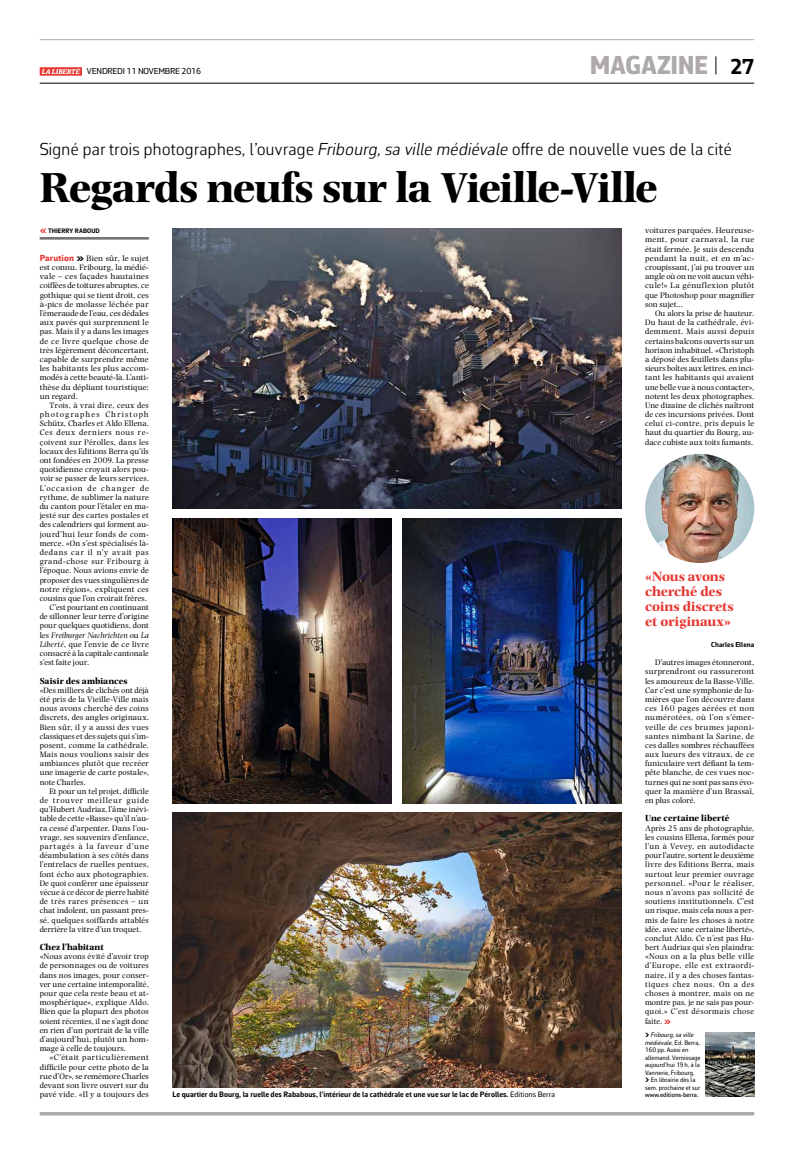
<style>
.page{position:relative;width:794px;height:1166px;background:#fff}
.page>*{position:absolute;margin:0;border:0;box-sizing:border-box;transform-origin:0 0}
.t1{font:700 43.75px "Photina MT Std";letter-spacing:-.035em;color:#000}
.t2{font:800 26.25px "Corbeau Pro";letter-spacing:-.015em;color:#adaaa9}
.t3{font:300 17.5px "Corbeau Pro";letter-spacing:-.01em;color:#000}
.t4{font:700 14px/14.9px "Photina MT Std";letter-spacing:-.01em;color:#e63a33}
.t5{font:700 9.19px "Photina MT Std";color:#000}
.t6{font:800 8.84px "Corbeau Pro";letter-spacing:.015em;color:#e63a33;scale:1.04 1}
.t7{font:8.75px "Corbeau Pro";letter-spacing:-.02em;color:#000}
.t8{font:8.31px/9.2px "Photina MT Std";letter-spacing:.015em;color:#000;text-align:justify}
.t9{font:8.31px/9.2px "Photina MT Std";letter-spacing:.015em;color:#000;text-align:justify;scale:1.04 1}
.t10{font:8.31px "Photina MT Std";letter-spacing:.035em;color:#000}
.t11{font:italic 8.31px "Photina MT Std";letter-spacing:.005em;color:#000}
.t12{font:8.31px "Photina MT Std";letter-spacing:.055em;color:#000}
.t13{font:8.31px "Photina MT Std";letter-spacing:.065em;color:#000}
.t14{font:8.31px "Photina MT Std";letter-spacing:.07em;color:#000}
.t15{font:8.31px "Photina MT Std";letter-spacing:.12em;color:#000}
.t16{font:8.31px "Photina MT Std";letter-spacing:.095em;color:#000}
.t17{font:700 7.88px "Corbeau Pro";letter-spacing:.005em;color:#000}
.t18{font:700 7.17px "Corbeau Pro";letter-spacing:.01em;color:#000}
.t19{font:6.56px "Corbeau Pro";letter-spacing:-.005em;color:#000}
.t20{font:italic 6.56px "Corbeau Pro";letter-spacing:-.005em;color:#000}
.t21{font:500 6.56px "Corbeau Pro";letter-spacing:-.005em;color:#000}
.t22{font:700 6.56px "Corbeau Pro";letter-spacing:.005em;color:#000}
.s1{font-weight:700;font-size:21.88px;color:#000}
.s2{font-style:italic}
.s3{font-style:normal}
.s4{font-weight:400}
</style>
<div class="page">
<svg style="left:40px;top:67px;width:42px;height:9px"></svg>
<hr style="left:40px;top:1112px;width:714px;height:3px;background:#adaaa9">
<hr style="left:40px;top:40px;width:714px;height:1px;background:#adaaa9">
<hr style="left:40px;top:83px;width:714px;height:1px;background:#000">
<svg style="left:715px;top:56px;width:1px;height:18px"></svg>
<hr style="left:40px;top:237px;width:109px;height:3px;background:#787370">
<img style="left:172px;top:812px;width:449px;height:276px">
<img style="left:172px;top:229px;width:449px;height:280px">
<img style="left:172px;top:518px;width:219px;height:285px">
<img style="left:403px;top:518px;width:218px;height:285px">
<img style="left:645px;top:454px;width:109px;height:109px;border-radius:55px">
<img style="left:705px;top:1033px;width:49px;height:64px">
<p class="t7" style="left:87px;top:66px;width:116px">VENDREDI 11 NOVEMBRE 2016</p>
<h2 class="t2" style="left:590px;top:48px;width:166px">Magazine <span class="s1">27</span></h2>
<h3 class="t3" style="left:40px;top:137px;width:693px">Signé par trois photographes, l’ouvrage <span class="s2">Fribourg, sa ville médiévale</span> offre de nouvelle vues de la cité</h3>
<h1 class="t1" style="left:40px;top:162px;width:620px">Regards neufs sur la Vieille-Ville</h1>
<p class="t22" style="left:48px;top:227px;width:53px">THIERRY RABOUD</p>
<p class="t6" style="left:40px;top:252px;width:34px">Parution</p>
<p class="t8" style="left:645px;top:226px;width:111px">voitures parquées. Heureuse&shy;ment, pour carnaval, la rue était fermée. Je suis descendu pendant la nuit, et en m’ac&shy;croupissant, j’ai pu trouver un angle où on ne voit aucun véhi&shy;cule!» La génuflexion plutôt que Photoshop pour magnifier son sujet…</p>
<p class="t8" style="left:645px;top:309px;width:111px;text-indent:10px">Ou alors la prise de hauteur.<br>Du haut de la cathédrale, évi&shy;demment. Mais aussi depuis certains balcons ouverts sur un horizon inhabituel. «Christoph a déposé des feuillets dans plu&shy;sieurs boîtes aux lettres, en inci&shy;tant les habitants qui avaient une belle vue à nous contacter», notent les deux photographes.<br>Une dizaine de clichés naîtront de ces incursions privées. Dont celui ci-contre, pris depuis le haut du quartier du Bourg, au&shy;dace cubiste aux toits fumants.</p>
<p class="t9" style="left:40px;top:254px;width:106px;text-indent:47px">Bien sûr, le sujet est connu. Fribourg, la médié&shy;vale – ces façades hautaines coiffées de toitures abruptes, ce gothique qui se tient droit, ces à-pics de molasse léchée par l’émeraude de l’eau, ces dédales aux pavés qui surprennent le pas. Mais il y a dans les images de ce livre quelque chose de très légèrement déconcertant, capable de surprendre même les habitants les plus accom&shy;modés à cette beauté-là. L’anti&shy;thèse du dépliant touristique: un regard.</p>
<p class="t10" style="left:50px;top:400px;width:101px">Trois, à vrai dire, ceux des</p>
<p class="t15" style="left:40px;top:410px;width:111px">photographes Christoph</p>
<p class="t8" style="left:40px;top:419px;width:111px">Schütz, Charles et Aldo Ellena.</p>
<p class="t13" style="left:40px;top:428px;width:111px">Ces deux derniers nous re-</p>
<p class="t10" style="left:40px;top:437px;width:111px">çoivent sur Pérolles, dans les</p>
<p class="t8" style="left:40px;top:446px;width:111px">locaux des Editions Berra qu’ils</p>
<p class="t8" style="left:40px;top:456px;width:111px">ont fondées en 2009. La presse</p>
<p class="t8" style="left:40px;top:465px;width:111px">quotidienne croyait alors pou-</p>
<p class="t8" style="left:40px;top:474px;width:111px">voir se passer de leurs services.</p>
<p class="t16" style="left:40px;top:483px;width:111px">L’occasion de changer de</p>
<p class="t8" style="left:40px;top:492px;width:111px">rythme, de sublimer la nature</p>
<p class="t8" style="left:40px;top:502px;width:111px">du canton pour l’étaler en ma-</p>
<p class="t8" style="left:40px;top:511px;width:111px">jesté sur des cartes postales et</p>
<p class="t8" style="left:40px;top:520px;width:111px">des calendriers qui forment au-</p>
<p class="t10" style="left:40px;top:529px;width:111px">jourd’hui leur fonds de com-</p>
<p class="t8" style="left:40px;top:538px;width:111px">merce. «On s’est spécialisés là-</p>
<p class="t14" style="left:40px;top:547px;width:111px">dedans car il n’y avait pas</p>
<p class="t12" style="left:40px;top:557px;width:111px">grand-chose sur Fribourg à</p>
<p class="t8" style="left:40px;top:566px;width:111px">l’époque. Nous avions envie de</p>
<p class="t8" style="left:40px;top:575px;width:111px">proposer des vues singulières de</p>
<p class="t8" style="left:40px;top:584px;width:111px">notre région», expliquent ces</p>
<p class="t8" style="left:40px;top:593px;width:109px">cousins que l’on croirait frères.</p>
<p class="t8" style="left:50px;top:603px;width:101px">C’est pourtant en continuant</p>
<p class="t8" style="left:40px;top:612px;width:111px">de sillonner leur terre d’origine</p>
<p class="t8" style="left:40px;top:621px;width:111px">pour quelques quotidiens, dont</p>
<p class="t11" style="left:40px;top:630px;width:111px"><span class="s3">les</span> Freiburger Nachrichten <span class="s3">ou</span> La</p>
<p class="t8" style="left:40px;top:639px;width:111px"><span class="s2">Liberté,</span> que l’envie de ce livre</p>
<p class="t8" style="left:40px;top:649px;width:111px">consacré à la capitale cantonale</p>
<p class="t8" style="left:40px;top:658px;width:51px">s’est faite jour.</p>
<p class="t5" style="left:40px;top:675px;width:89px">Saisir des ambiances</p>
<p class="t8" style="left:40px;top:685px;width:111px">«Des milliers de clichés ont déjà été pris de la Vieille-Ville mais nous avons cherché des coins discrets, des angles originaux.<br>Bien sûr, il y a aussi des vues classiques et des sujets qui s’im&shy;posent, comme la cathédrale.<br>Mais nous voulions saisir des ambiances plutôt que recréer une imagerie de carte postale», note Charles.</p>
<p class="t8" style="left:40px;top:786px;width:111px;text-indent:10px">Et pour un tel projet, difficile de trouver meilleur guide qu’Hubert Audriaz, l’âme inévi&shy;table de cette «Basse» qu’il n’au&shy;ra cessé d’arpenter. Dans l’ou&shy;vrage, ses souvenirs d’enfance, partagés à la faveur d’une déambulation à ses côtés dans l’entrelacs de ruelles pentues, font écho aux photographies.<br>De quoi conférer une épaisseur vécue à ce décor de pierre habité de très rares présences – un chat indolent, un passant pres&shy;sé, quelques soiffards attablés derrière la vitre d’un troquet.</p>
<p class="t5" style="left:40px;top:942px;width:66px">Chez l’habitant</p>
<p class="t8" style="left:40px;top:952px;width:111px">«Nous avons évité d’avoir trop de personnages ou de voitures dans nos images, pour conser&shy;ver une certaine intemporalité, pour que cela reste beau et at&shy;mosphérique», explique Aldo.<br>Bien que la plupart des photos soient récentes, il ne s’agit donc en rien d’un portrait de la ville d’aujourd’hui, plutôt un hom&shy;mage à celle de toujours.</p>
<p class="t8" style="left:40px;top:1053px;width:111px;text-indent:10px">«C’était particulièrement difficile pour cette photo de la rue d’Or», se remémore Charles devant son livre ouvert sur du pavé vide. «Il y a toujours des</p>
<h3 class="t4" style="left:645px;top:569px;width:90px">«Nous avons cherché des coins discrets et originaux»</h3>
<p class="t18" style="left:711px;top:639px;width:45px">Charles Ellena</p>
<p class="t8" style="left:645px;top:658px;width:111px;text-indent:10px">D’autres images étonneront, surprendront ou rassureront les amoureux de la Basse-Ville.<br>Car c’est une symphonie de lu&shy;mières que l’on découvre dans ces 160 pages aérées et non numérotées, où l’on s’émer&shy;veille de ces brumes japoni&shy;santes nimbant la Sarine, de ces dalles sombres réchauffées aux lueurs des vitraux, de ce funiculaire vert défiant la tem&shy;pête blanche, de ces vues noc&shy;turnes qui ne sont pas sans évo&shy;quer la manière d’un Brassaï, en plus coloré.</p>
<p class="t5" style="left:645px;top:813px;width:86px">Une certaine liberté</p>
<p class="t8" style="left:645px;top:823px;width:111px">Après 25 ans de photographie, les cousins Ellena, formés pour l’un à Vevey, en autodidacte pour l’autre, sortent le deuxième livre des Editions Berra, mais surtout leur premier ouvrage personnel. «Pour le réaliser, nous n’avons pas sollicité de soutiens institutionnels. C’est un risque, mais cela nous a per&shy;mis de faire les choses à notre idée, avec une certaine liberté», conclut Aldo. Ce n’est pas Hu&shy;bert Audriaz qui s’en plaindra: «Nous on a la plus belle ville d’Europe, elle est extraordi&shy;naire, il y a des choses fantas&shy;tiques chez nous. On a des choses à montrer, mais on ne montre pas, je ne sais pas pour&shy;quoi.» C’est désormais chose faite.</p>
<p class="t20" style="left:651px;top:1031px;width:44px">Fribourg, sa ville</p>
<p class="t20" style="left:645px;top:1038px;width:56px">médiévale, <span class="s3">Ed. Berra,</span></p>
<p class="t19" style="left:645px;top:1045px;width:45px">160 pp. Aussi en</p>
<p class="t19" style="left:645px;top:1053px;width:57px">allemand. Vernissage</p>
<p class="t19" style="left:645px;top:1060px;width:56px">aujourd’hui 19h, à la</p>
<p class="t19" style="left:645px;top:1068px;width:51px">Vannerie, Fribourg.</p>
<p class="t19" style="left:651px;top:1075px;width:46px">En librairie dès la</p>
<p class="t19" style="left:645px;top:1083px;width:57px">sem. prochaine et sur</p>
<p class="t17" style="left:172px;top:1089px;width:384px">Le quartier du Bourg, la ruelle des Rababous, l’intérieur de la cathédrale et une vue sur le lac de Pérolles. <span class="s4">Editions Berra</span></p>
<p class="t21" style="left:645px;top:1090px;width:55px">www.editions-berra.</p>
</div>
